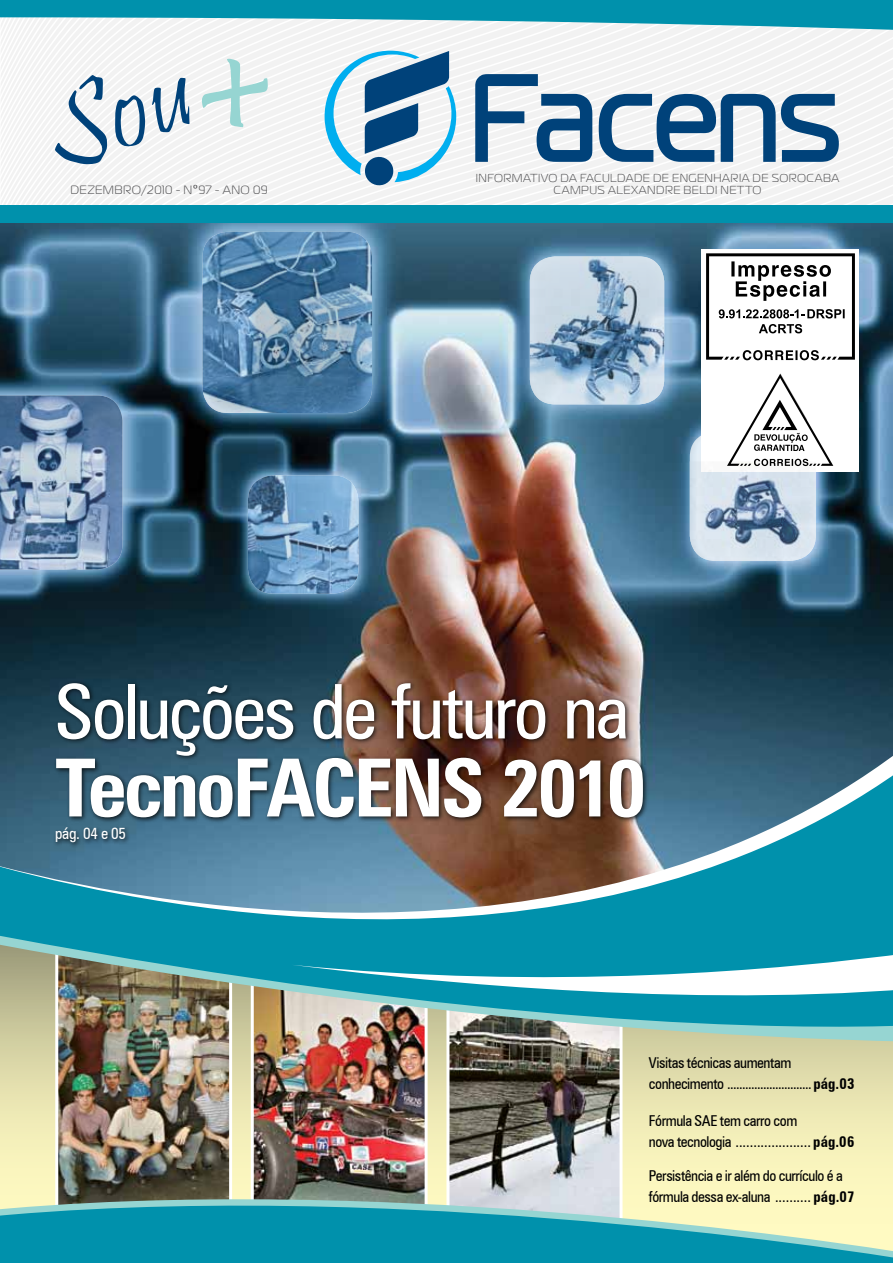
<style>
.page{position:relative;width:893px;height:1263px;background:#fff}
.page>*{position:absolute;margin:0;border:0;box-sizing:border-box;transform-origin:0 0}
.t1{font:700 condensed 80.25px "Zurich BT";letter-spacing:-.04em;color:#fff}
.t2{font:condensed 75.45px "Zurich BT";letter-spacing:-.035em;color:#fff}
.t3{font:condensed 15.9px "Zurich BT";letter-spacing:-.015em;color:#fff}
.t4{font:condensed 15px/21px "Zurich BT";letter-spacing:-.03em;color:#000}
.t5{font:12px "Magistral C";letter-spacing:.035em;color:#4d4d4f}
.t6{font:11.55px "Magistral C";letter-spacing:.04em;color:#4d4d4f}
.s1{font-family:"Lucida Sans Unicode"}
.s2{font-weight:700}
</style>
<div class="page">
<img style="left:0;top:222px;width:893px;height:369px">
<div style="left:0;top:925px;width:893px;height:338px;background:#f4f0ba"></div>
<img style="left:255px;top:1102px;width:169px;height:70px">
<img style="left:59px;top:1102px;width:169px;height:70px">
<img style="left:450px;top:1102px;width:168px;height:70px">
<div style="left:0;top:205px;width:893px;height:17px;background:#0091ac"></div>
<svg style="left:0;top:591px;width:893px;height:13px;background:#404e59"></svg>
<img style="left:0;top:604px;width:893px;height:498px">
<img style="left:292px;top:844px;width:601px;height:230px">
<img style="left:55px;top:1172px;width:568px;height:7px">
<svg style="left:0;top:1179px;width:893px;height:84px;fill:#0091ac"></svg>
<div style="left:702px;top:249px;width:157px;height:222px;background:#fff"></div>
<svg style="left:0;top:0;width:893px;height:205px"></svg>
<div style="left:52px;top:680px;width:597px;height:168px;background:#000;opacity:.75"></div>
<img style="left:202px;top:232px;width:170px;height:181px">
<img style="left:248px;top:475px;width:110px;height:119px">
<img style="left:530px;top:256px;width:134px;height:148px">
<img style="left:0;top:395px;width:122px;height:174px">
<svg style="left:690px;top:432px;width:126px;height:129px"></svg>
<img style="left:690px;top:461px;width:126px;height:100px">
<svg style="left:727px;top:374px;width:106px;height:92px"></svg>
<svg style="left:706px;top:253px;width:149px;height:107px"></svg>
<p class="t6" style="left:476px;top:172px;width:365px">INFORMATIVO DA FACULDADE DE ENGENHARIA DE SOROCABA</p>
<p class="t5" style="left:70px;top:183px;width:199px">DEZEMBRO/2010 - N<span class="s1">º</span>97 - ANO 09</p>
<p class="t6" style="left:553px;top:184px;width:210px">CAMPUS ALEXANDRE BELDI NETTO</p>
<h2 class="t2" style="left:55px;top:666px;width:576px">Soluções de futuro na</h2>
<h1 class="t1" style="left:55px;top:739px;width:593px">TecnoFACENS 2010</h1>
<p class="t3" style="left:55px;top:824px;width:73px">pág. 04 e 05</p>
<p class="t4" style="left:649px;top:1052px;width:207px">Visitas técnicas aumentam conhecimento ............................<span class="s2">pág.03</span></p>
<p class="t4" style="left:649px;top:1110px;width:207px">Fórmula SAE tem carro com<br>nova tecnologia ..................... <span class="s2">pág.06</span></p>
<p class="t4" style="left:649px;top:1165px;width:207px">Persistência e ir além do currículo é a fórmula dessa ex-aluna .......... <span class="s2">pág.07</span></p>
</div>
